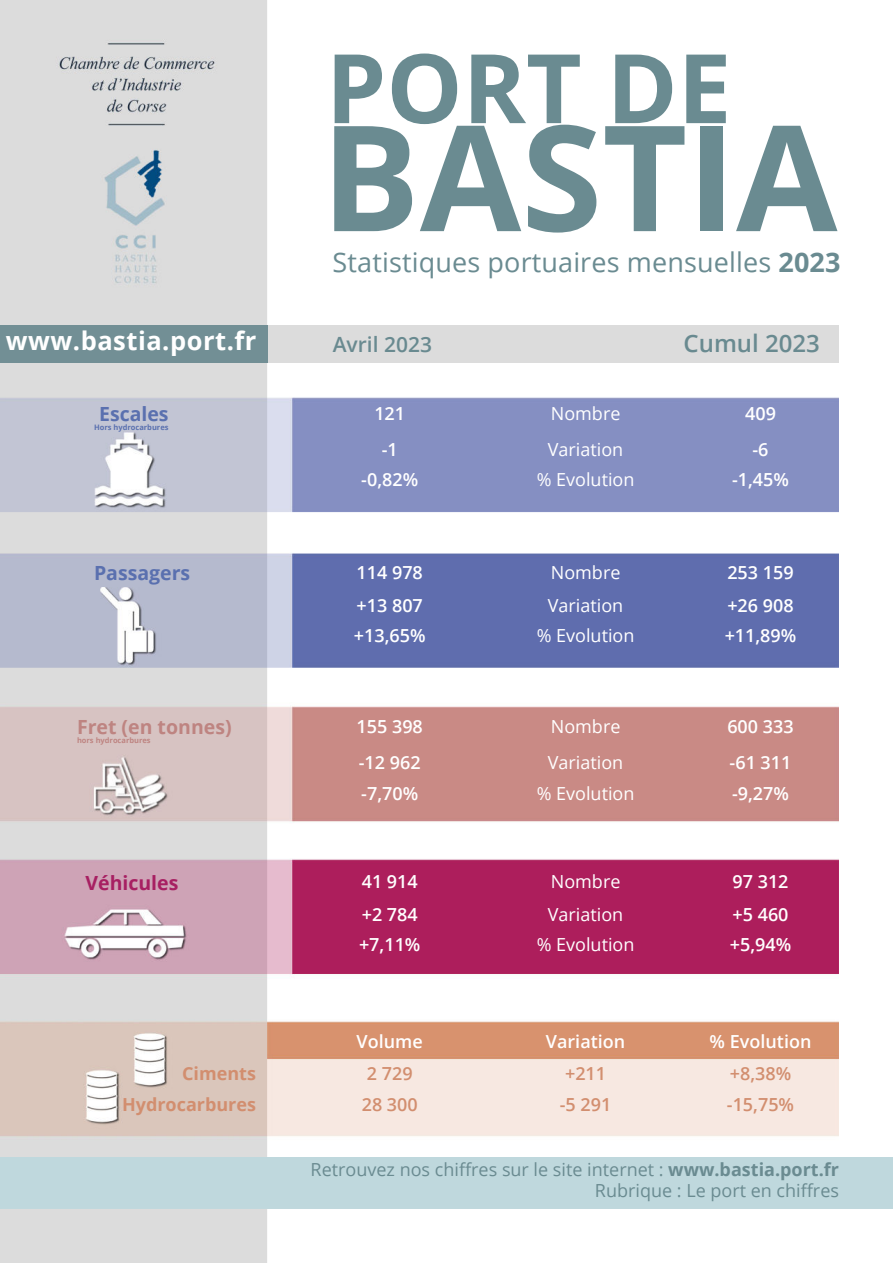
<style>
.page{position:relative;width:893px;height:1263px;background:#fff}
.page>*{position:absolute;margin:0;border:0;box-sizing:border-box;transform-origin:0 0}
.t1{font:700 147px "Open Sans";color:#6a8b91}
.t2{font:700 96px "Open Sans";color:#6a8b91}
.t3{font:27px "Open Sans";letter-spacing:.005em;color:#6a8b91}
.t4{font:700 25.5px "Open Sans";letter-spacing:.02em;color:#fff}
.t5{font:600 24px "Open Sans";color:#698a90}
.t6{font:600 21px "Open Sans";color:#698a90}
.t7{font:700 19.5px "Open Sans";color:#5a70af}
.t8{font:700 19.5px "Open Sans";color:#be8481}
.t9{font:700 19.5px "Open Sans";color:#a71f62}
.t10{font:600 18px "Open Sans";color:#fff}
.t11{font:18px "Open Sans";color:#fff}
.t12{font:18px/21.6px "Open Sans";color:#6a8b91;text-align:right}
.t13{font:600 18px "Open Sans";color:#d28e6f}
.t14{font:700 18px "Open Sans";color:#d28e6f}
.t15{font:700 7.5px "Open Sans";color:#5a70af}
.t16{font:700 7.5px "Open Sans";color:#be8481}
.s1{font-weight:700}
</style>
<div class="page">
<img style="left:0;top:0;width:839px;height:1263px">
<div style="left:0;top:1158px;width:893px;height:51px;background:#bfd8dd"></div>
<img style="left:0;top:326px;width:839px;height:37px">
<h3 class="t4" style="left:6px;top:330px;width:252px">www.bastia.port.fr</h3>
<p class="t7" style="left:99px;top:406px;width:71px">Escales</p>
<p class="t15" style="left:94px;top:424px;width:76px">Hors hydrocarbures</p>
<h2 class="t2" style="left:326px;top:50px;width:407px">PORT DE</h2>
<h1 class="t1" style="left:321px;top:119px;width:518px">BASTIA</h1>
<h3 class="t3" style="left:333px;top:244px;width:509px">Statistiques portuaires mensuelles <span class="s1">2023</span></h3>
<p class="t6" style="left:333px;top:336px;width:101px">Avril 2023</p>
<h3 class="t5" style="left:684px;top:333px;width:138px">Cumul 2023</h3>
<p class="t10" style="left:374px;top:406px;width:32px">121</p>
<p class="t11" style="left:551px;top:401px;width:71px">Nombre</p>
<p class="t10" style="left:745px;top:406px;width:32px">409</p>
<p class="t10" style="left:382px;top:442px;width:18px">-1</p>
<p class="t11" style="left:548px;top:442px;width:77px">Variation</p>
<p class="t10" style="left:752px;top:442px;width:18px">-6</p>
<p class="t10" style="left:361px;top:473px;width:58px">-0,82%</p>
<p class="t11" style="left:537px;top:467px;width:99px">% Evolution</p>
<p class="t10" style="left:732px;top:473px;width:58px">-1,45%</p>
<p class="t7" style="left:94px;top:565px;width:98px">Passagers</p>
<p class="t10" style="left:357px;top:565px;width:68px">114 978</p>
<p class="t11" style="left:551px;top:560px;width:71px">Nombre</p>
<p class="t10" style="left:727px;top:565px;width:68px">253 159</p>
<p class="t10" style="left:357px;top:598px;width:68px">+13 807</p>
<p class="t11" style="left:548px;top:598px;width:77px">Variation</p>
<p class="t10" style="left:727px;top:598px;width:68px">+26 908</p>
<p class="t10" style="left:354px;top:628px;width:73px">+13,65%</p>
<p class="t11" style="left:537px;top:623px;width:99px">% Evolution</p>
<p class="t10" style="left:725px;top:628px;width:73px">+11,89%</p>
<p class="t8" style="left:77px;top:719px;width:156px">Fret (en tonnes)</p>
<p class="t16" style="left:77px;top:738px;width:75px">hors hydrocarbures</p>
<p class="t10" style="left:357px;top:720px;width:68px">155 398</p>
<p class="t11" style="left:551px;top:714px;width:71px">Nombre</p>
<p class="t10" style="left:727px;top:720px;width:68px">600 333</p>
<p class="t10" style="left:359px;top:756px;width:63px">-12 962</p>
<p class="t11" style="left:548px;top:755px;width:77px">Variation</p>
<p class="t10" style="left:730px;top:756px;width:63px">-61 311</p>
<p class="t10" style="left:361px;top:786px;width:58px">-7,70%</p>
<p class="t11" style="left:537px;top:781px;width:99px">% Evolution</p>
<p class="t10" style="left:732px;top:786px;width:58px">-9,27%</p>
<p class="t9" style="left:86px;top:874px;width:94px">Véhicules</p>
<p class="t10" style="left:362px;top:875px;width:58px">41 914</p>
<p class="t11" style="left:551px;top:869px;width:71px">Nombre</p>
<p class="t10" style="left:732px;top:875px;width:58px">97 312</p>
<p class="t10" style="left:362px;top:907px;width:58px">+2 784</p>
<p class="t11" style="left:548px;top:907px;width:77px">Variation</p>
<p class="t10" style="left:732px;top:907px;width:58px">+5 460</p>
<p class="t10" style="left:359px;top:938px;width:63px">+7,11%</p>
<p class="t11" style="left:537px;top:932px;width:99px">% Evolution</p>
<p class="t10" style="left:730px;top:938px;width:63px">+5,94%</p>
<p class="t10" style="left:357px;top:1034px;width:68px">Volume</p>
<p class="t10" style="left:546px;top:1034px;width:81px">Variation</p>
<p class="t10" style="left:710px;top:1034px;width:103px">% Evolution</p>
<p class="t14" style="left:182px;top:1066px;width:75px">Ciments</p>
<p class="t13" style="left:367px;top:1067px;width:47px">2 729</p>
<p class="t13" style="left:565px;top:1067px;width:43px">+211</p>
<p class="t13" style="left:730px;top:1067px;width:63px">+8,38%</p>
<p class="t14" style="left:122px;top:1097px;width:135px">Hydrocarbures</p>
<p class="t13" style="left:362px;top:1097px;width:58px">28 300</p>
<p class="t13" style="left:560px;top:1097px;width:53px">-5 291</p>
<p class="t13" style="left:727px;top:1097px;width:69px">-15,75%</p>
<p class="t12" style="left:311px;top:1158px;width:530px">Retrouvez nos chiffres sur le site internet : <span class="s1">www.bastia.port.fr<br></span>Rubrique : Le port en chiffres</p>
</div>
